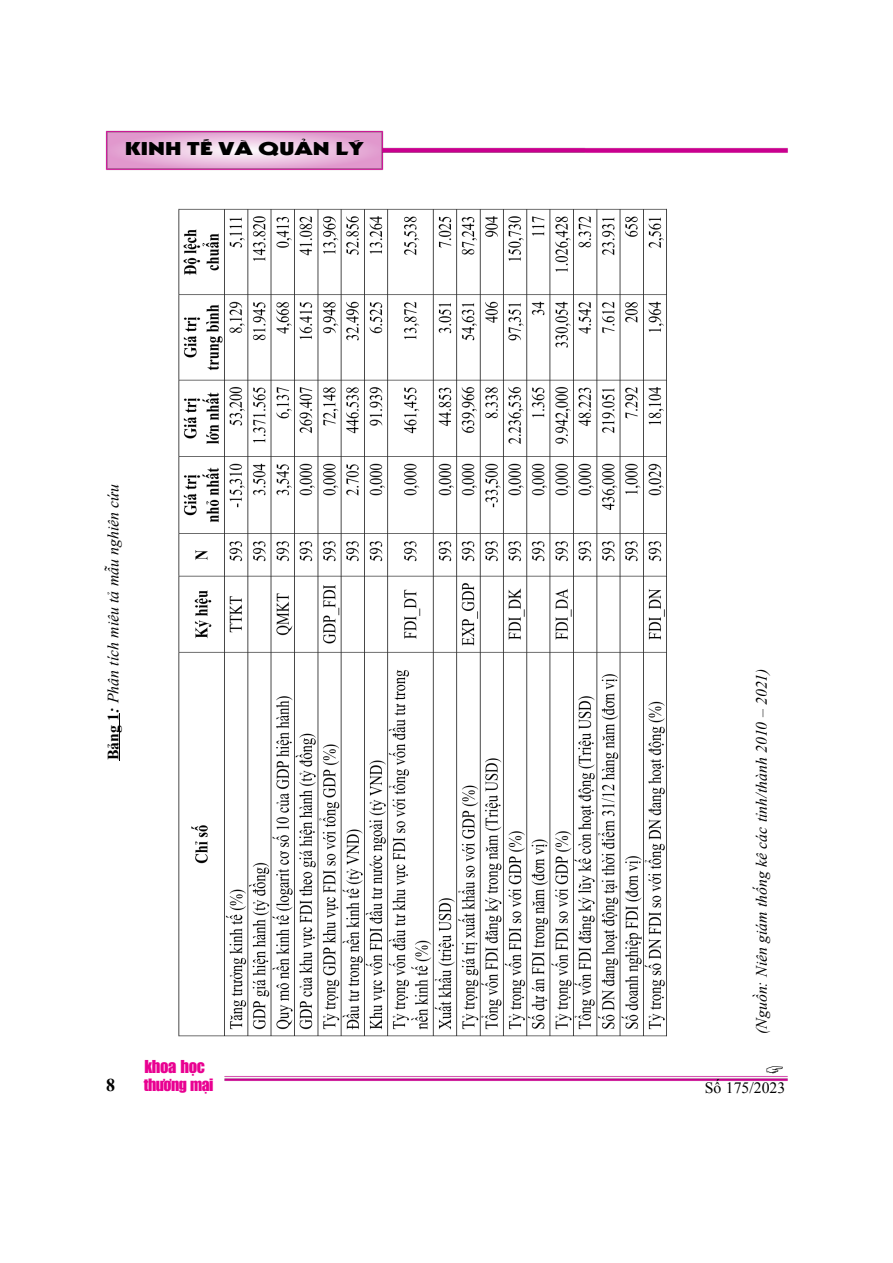
<style>
.page{position:relative;width:893px;height:1263px;background:#fff}
.page>*{position:absolute;margin:0;border:0;box-sizing:border-box;transform-origin:0 0}
.t1{font:18px "UTM Kabel KT";color:#000;scale:1.45 1}
.t2{font:700 18px "Times New Roman";color:#000}
.t3{font:16.5px "UTM Impact";letter-spacing:-.02em;color:#e90091}
.t4{font:italic 15.75px "Times New Roman";color:#000}
.t5{font:15.75px "Times New Roman";color:#000}
.t6{font:15.75px "UTM Impact";letter-spacing:-.03em;color:#e90091}
.s1{font-weight:700;font-style:normal}
.s2{font-weight:700}
</style>
<div class="page">
<img style="left:224px;top:1076px;width:564px;height:5px">
<img style="left:105px;top:130px;width:279px;height:40px">
<img style="left:379px;top:147px;width:409px;height:7px">
<hr style="left:119px;top:713px;width:1px;height:47px;background:#000">
<img style="left:178px;top:208px;width:489px;height:829px">
<p class="t1" style="left:125px;top:137px;width:166px">KINH TẾ VÀ QUẢN LÝ</p>
<p class="t4" style="left:104px;top:760px;width:277px;rotate:-90deg"><span class="s1">Bảng 1</span><span class="s2">:</span> Phân tích miêu tả mẫu nghiên cứu</p>
<p class="t3" style="left:144px;top:1055px;width:62px">khoa học</p>
<p class="t4" style="left:752px;top:1034px;width:367px;rotate:-90deg">(Nguồn: Niên giám thống kê các tỉnh/thành 2010 – 2021)</p>
<p class="t6" style="left:144px;top:1074px;width:71px">thương mại</p>
<p class="t2" style="left:106px;top:1075px;width:10px">8</p>
<p class="t5" style="left:704px;top:1079px;width:82px">Số 175/2023</p>
</div>
